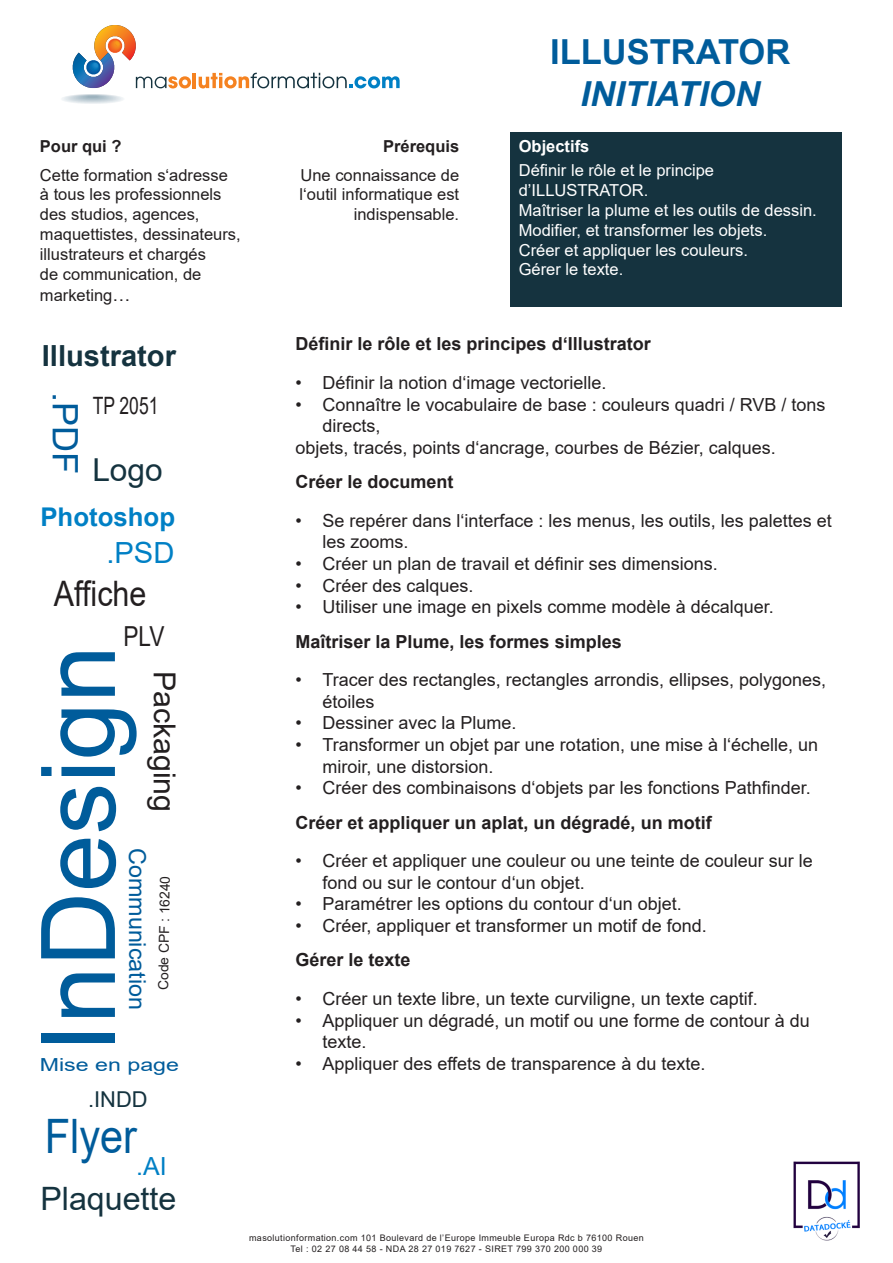
<style>
.page{position:relative;width:893px;height:1263px;background:#fff}
.page>*{position:absolute;margin:0;border:0;box-sizing:border-box;transform-origin:0 0}
.t1{font:103.05px "Arial";color:#005c9b}
.t2{font:47.4px "Arial";color:#005c9b;scale:.87 1}
.t3{font:35.1px "Arial";color:#231f20;scale:.87 1}
.t4{font:35.1px "Arial";color:#005c9b}
.t5{font:700 34.5px "Arial";color:#005c9b}
.t6{font:italic 700 34.5px "Arial";color:#005c9b}
.t7{font:32.25px "Arial";color:#15333f}
.t8{font:31.65px "Arial";color:#15333f}
.t9{font:30.3px "Arial";color:#231f20}
.t10{font:700 29.1px "Arial";color:#15333f}
.t11{font:29.1px "Arial";color:#0080c5}
.t12{font:27.6px "Arial Narrow";color:#231f20}
.t13{font:700 25.8px "Arial";color:#0080c5}
.t14{font:24.9px "Arial";color:#0080c5}
.t15{font:23.85px "Arial";color:#231f20;scale:.73 1}
.t16{font:23.25px "Arial";color:#005c9b}
.t17{font:21.9px "Arial";color:#15333f}
.t18{font:18px/21.6px "Arial";color:#231f20}
.t19{font:700 18px "Arial";color:#231f20}
.t20{font:18px "Arial";color:#005c9b;scale:1.29 1}
.t21{font:16.5px/19.8px "Arial";color:#231f20}
.t22{font:16.5px/19.8px "Arial";color:#fff}
.t23{font:700 16.5px "Arial";color:#231f20}
.t24{font:700 16.5px "Arial";color:#fff}
.t25{font:13.8px "Arial";color:#231f20}
.t26{font:9px/10.8px "Arial";letter-spacing:.04em;color:#231f20;text-align:center}
.s1{font-size:18px}
</style>
<div class="page">
<div style="left:61px;top:94px;width:64px;height:10px;background:#f8fbfc;border-radius:50%"></div>
<div style="left:62px;top:94px;width:61px;height:10px;background:#f4f6f7;border-radius:50%"></div>
<div style="left:63px;top:94px;width:60px;height:9px;background:#f1f5f7;border-radius:50%"></div>
<div style="left:64px;top:94px;width:57px;height:9px;background:#e9eff3;border-radius:50%"></div>
<svg style="left:66px;top:94px;width:54px;height:9px"></svg>
<div style="left:66px;top:95px;width:53px;height:8px;background:#e4eaee;border-radius:50%"></div>
<div style="left:67px;top:95px;width:52px;height:8px;background:#e4eaee;border-radius:50%"></div>
<div style="left:67px;top:95px;width:51px;height:7px;background:#e2e9ed;border-radius:50%"></div>
<div style="left:69px;top:95px;width:48px;height:7px;background:#dde5ea;border-radius:50%"></div>
<div style="left:69px;top:95px;width:47px;height:7px;background:#dae2e7;border-radius:50%"></div>
<div style="left:70px;top:95px;width:45px;height:7px;background:#d6e0e5;border-radius:50%"></div>
<div style="left:72px;top:95px;width:42px;height:6px;background:#cbd6dd;border-radius:50%"></div>
<div style="left:75px;top:95px;width:36px;height:6px;background:#c7d4db;border-radius:50%"></div>
<div style="left:75px;top:95px;width:35px;height:5px;background:#c7d4db;border-radius:50%"></div>
<div style="left:76px;top:95px;width:33px;height:5px;background:#c1cfd7;border-radius:50%"></div>
<div style="left:78px;top:95px;width:29px;height:5px;background:#bcccd5;border-radius:50%"></div>
<div style="left:79px;top:95px;width:27px;height:5px;background:#b0c1cb;border-radius:50%"></div>
<hr style="left:79px;top:96px;width:27px;height:4px;background:#b8c7d0;border-radius:50%">
<hr style="left:81px;top:96px;width:23px;height:3px;background:#b2c3cc;border-radius:50%">
<hr style="left:83px;top:96px;width:19px;height:3px;background:#acbfc9;border-radius:50%">
<svg style="left:87px;top:96px;width:11px;height:2px"></svg>
<svg style="left:72px;top:25px;width:119px;height:64px"></svg>
<hr style="left:193px;top:73px;width:3px;height:15px;background:#f58220">
<svg style="left:199px;top:73px;width:201px;height:15px"></svg>
<img style="left:793px;top:1161px;width:67px;height:80px">
<div style="left:510px;top:132px;width:332px;height:174px;background:#15333f"></div>
<h3 class="t5" style="left:550px;top:28px;width:242px">ILLUSTRATOR</h3>
<h3 class="t6" style="left:580px;top:70px;width:181px">INITIATION</h3>
<p class="t23" style="left:40px;top:135px;width:83px">Pour qui ?</p>
<p class="t21" style="left:40px;top:165px;width:202px">Cette formation s‘adresse à tous les professionnels des studios, agences, maquettistes, dessinateurs, illustrateurs et chargés<br>de communication, de</p>
<p class="t21" style="left:40px;top:285px;width:92px">marketing<span class="s1">…</span></p>
<p class="t23" style="left:383px;top:135px;width:78px">Prérequis</p>
<p class="t21" style="left:300px;top:165px;width:161px;text-align:right">Une connaissance de l‘outil informatique est indispensable.</p>
<p class="t24" style="left:519px;top:135px;width:72px">Objectifs</p>
<p class="t22" style="left:519px;top:161px;width:197px">Définir le rôle et le principe d’ILLUSTRATOR.</p>
<p class="t22" style="left:519px;top:200px;width:300px">Maîtriser la plume et les outils de dessin.</p>
<p class="t22" style="left:519px;top:220px;width:250px">Modifier, et transformer les objets.</p>
<p class="t22" style="left:519px;top:240px;width:231px">Créer et appliquer les couleurs.</p>
<p class="t22" style="left:519px;top:260px;width:106px">Gérer le texte.</p>
<h3 class="t10" style="left:42px;top:335px;width:136px">Illustrator</h3>
<h3 class="t4" style="left:89px;top:392px;width:84px;rotate:90deg">.PDF</h3>
<h3 class="t15" style="left:93px;top:389px;width:92px">TP 2051</h3>
<h3 class="t8" style="left:92px;top:448px;width:72px">Logo</h3>
<h3 class="t13" style="left:40px;top:499px;width:136px">Photoshop</h3>
<h3 class="t11" style="left:106px;top:532px;width:70px">.PSD</h3>
<h3 class="t3" style="left:54px;top:569px;width:108px">Affiche</h3>
<h3 class="t12" style="left:123px;top:615px;width:43px">PLV</h3>
<h1 class="t1" style="left:8px;top:1052px;width:409px;rotate:-90deg">InDesign</h1>
<h3 class="t9" style="left:185px;top:670px;width:143px;rotate:90deg">Packaging</h3>
<p class="t16" style="left:153px;top:848px;width:163px;rotate:90deg">Communication</p>
<p class="t25" style="left:154px;top:990px;width:116px;rotate:-89deg">Code CPF : 16240</p>
<p class="t20" style="left:40px;top:1052px;width:109px">Mise en page</p>
<p class="t17" style="left:88px;top:1084px;width:61px">.INDD</p>
<h2 class="t2" style="left:45px;top:1103px;width:107px">Flyer</h2>
<h3 class="t14" style="left:136px;top:1149px;width:32px">.AI</h3>
<h3 class="t7" style="left:40px;top:1176px;width:138px">Plaquette</h3>
<p class="t19" style="left:296px;top:331px;width:357px">Définir le rôle et les principes d‘Illustrator</p>
<p class="t18" style="left:296px;top:372px;width:313px">• Définir la notion d‘image vectorielle.</p>
<p class="t18" style="left:323px;top:393px;width:504px;text-indent:-27px">• Connaître le vocabulaire de base : couleurs quadri / RVB / tons directs,</p>
<p class="t18" style="left:296px;top:437px;width:482px">objets, tracés, points d‘ancrage, courbes de Bézier, calques.</p>
<p class="t19" style="left:296px;top:469px;width:160px">Créer le document</p>
<p class="t18" style="left:323px;top:510px;width:511px;text-indent:-27px">• Se repérer dans l‘interface : les menus, les outils, les palettes et les zooms.</p>
<p class="t18" style="left:296px;top:553px;width:424px">• Créer un plan de travail et définir ses dimensions.</p>
<p class="t18" style="left:296px;top:574px;width:180px">• Créer des calques.</p>
<p class="t18" style="left:296px;top:596px;width:480px">• Utiliser une image en pixels comme modèle à décalquer.</p>
<p class="t19" style="left:296px;top:629px;width:328px">Maîtriser la Plume, les formes simples</p>
<p class="t18" style="left:323px;top:669px;width:505px;text-indent:-27px">• Tracer des rectangles, rectangles arrondis, ellipses, polygones, étoiles</p>
<p class="t18" style="left:296px;top:712px;width:223px">• Dessiner avec la Plume.</p>
<p class="t18" style="left:323px;top:734px;width:497px;text-indent:-27px">• Transformer un objet par une rotation, une mise à l‘échelle, un miroir, une distorsion.</p>
<p class="t18" style="left:296px;top:777px;width:517px">• Créer des combinaisons d‘objets par les fonctions Pathfinder.</p>
<p class="t19" style="left:296px;top:810px;width:418px">Créer et appliquer un aplat, un dégradé, un motif</p>
<p class="t18" style="left:323px;top:850px;width:492px;text-indent:-27px">• Créer et appliquer une couleur ou une teinte de couleur sur le fond ou sur le contour d‘un objet.</p>
<p class="t18" style="left:296px;top:893px;width:388px">• Paramétrer les options du contour d‘un objet.</p>
<p class="t18" style="left:296px;top:915px;width:413px">• Créer, appliquer et transformer un motif de fond.</p>
<p class="t19" style="left:296px;top:947px;width:117px">Gérer le texte</p>
<p class="t18" style="left:296px;top:988px;width:464px">• Créer un texte libre, un texte curviligne, un texte captif.</p>
<p class="t18" style="left:323px;top:1009px;width:489px;text-indent:-27px">• Appliquer un dégradé, un motif ou une forme de contour à du texte.</p>
<p class="t18" style="left:296px;top:1052px;width:411px">• Appliquer des effets de transparence à du texte.</p>
<p class="t26" style="left:249px;top:1232px;width:396px">masolutionformation.com 101 Boulevard de l’Europe Immeuble Europa Rdc b 76100 Rouen<br>Tel : 02 27 08 44 58 - NDA 28 27 019 7627 - SIRET 799 370 200 000 39</p>
</div>
